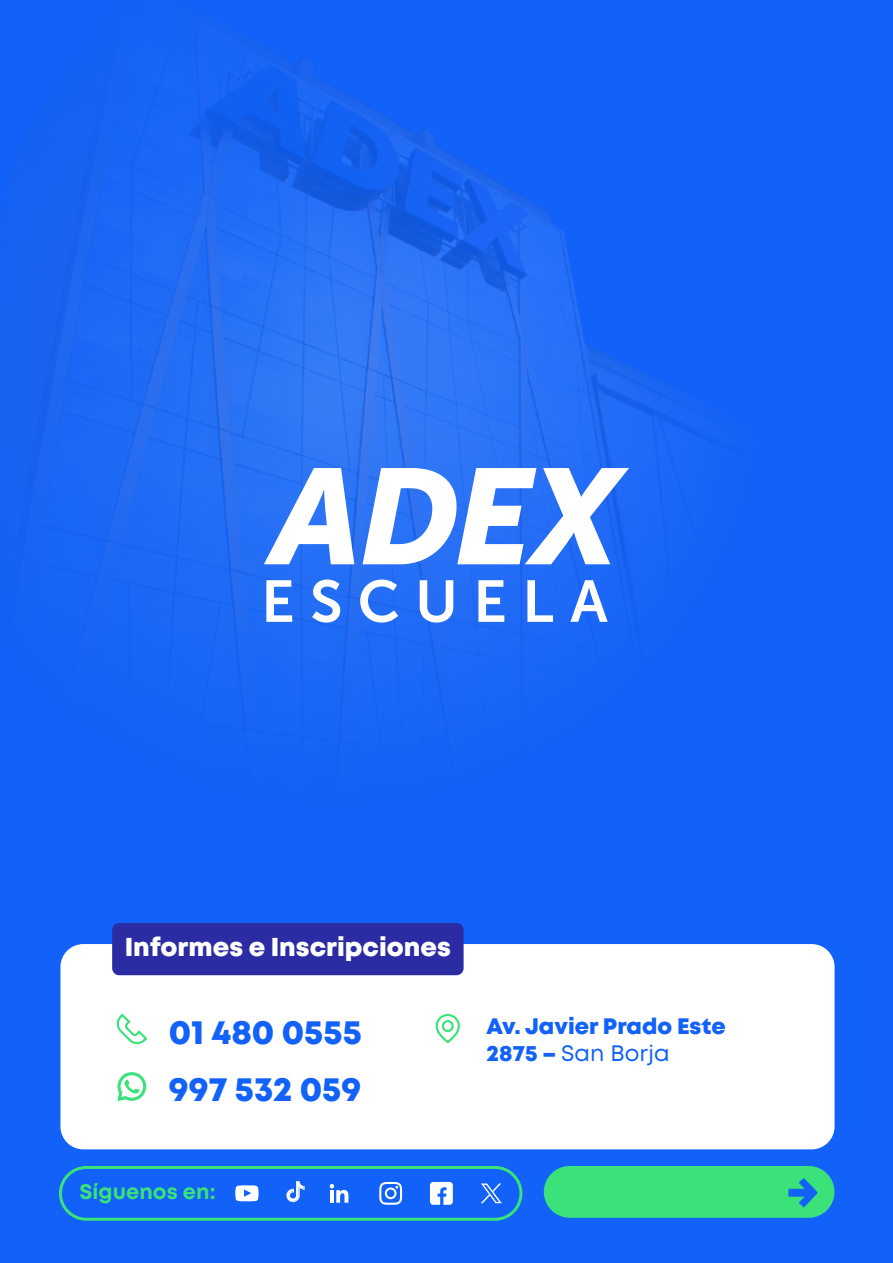
<style>
.page{position:relative;width:893px;height:1263px;background:#1261f8}
.page>*{position:absolute;margin:0;border:0;box-sizing:border-box;transform-origin:0 0}
.t1{font:800 34.05px/57px "Mont";color:#1261f8}
.t2{font:800 25.8px "Mont";color:#fff}
.t3{font:800 22.35px/26.8px "Mont";color:#1261f8}
.t4{font:700 21.15px "Mont";color:#3ae279}
.s1{font-weight:400}
</style>
<div class="page">
<img style="left:27px;top:53px;width:658px;height:658px">
<div style="left:60px;top:944px;width:774px;height:205px;background:#fff;border-radius:23px"></div>
<div style="left:112px;top:923px;width:352px;height:52px;background:#2b2ba3;border-radius:7px"></div>
<div style="left:436px;top:1014px;width:24px;height:29px;border:2px solid #3ae279;border-radius:11px"></div>
<div style="left:442px;top:1020px;width:12px;height:12px;border:2px solid #3ae279;border-radius:50%"></div>
<svg style="left:117px;top:1014px;width:30px;height:30px"></svg>
<svg style="left:117px;top:1072px;width:29px;height:29px"></svg>
<svg style="left:329px;top:1184px;width:19px;height:19px"></svg>
<svg style="left:430px;top:1182px;width:23px;height:23px"></svg>
<svg style="left:481px;top:1183px;width:21px;height:20px"></svg>
<svg style="left:379px;top:1182px;width:23px;height:23px"></svg>
<svg style="left:235px;top:1185px;width:24px;height:16px"></svg>
<svg style="left:286px;top:1181px;width:19px;height:21px"></svg>
<div style="left:59px;top:1166px;width:463px;height:55px;border:3px solid #3ae279;border-radius:26px"></div>
<div style="left:544px;top:1166px;width:290px;height:52px;background:#3ae279;border-radius:26px"></div>
<svg style="left:788px;top:1178px;width:29px;height:29px"></svg>
<svg style="left:264px;top:468px;width:90px;height:96px"></svg>
<svg style="left:363px;top:468px;width:266px;height:96px"></svg>
<svg style="left:266px;top:580px;width:26px;height:42px"></svg>
<svg style="left:312px;top:579px;width:28px;height:43px"></svg>
<svg style="left:360px;top:579px;width:38px;height:43px"></svg>
<svg style="left:420px;top:580px;width:33px;height:42px"></svg>
<svg style="left:478px;top:580px;width:26px;height:42px"></svg>
<svg style="left:527px;top:580px;width:26px;height:42px"></svg>
<svg style="left:570px;top:580px;width:38px;height:42px"></svg>
<p class="t2" style="left:125px;top:930px;width:328px">Informes e Inscripciones</p>
<h1 class="t1" style="left:169px;top:1004px;width:195px">01 480 0555<br>997 532 059</h1>
<p class="t4" style="left:80px;top:1178px;width:138px">Síguenos en:</p>
<p class="t3" style="left:487px;top:1013px;width:241px">Av. Javier Prado Este<br>2875 – <span class="s1">San Borja</span></p>
</div>
